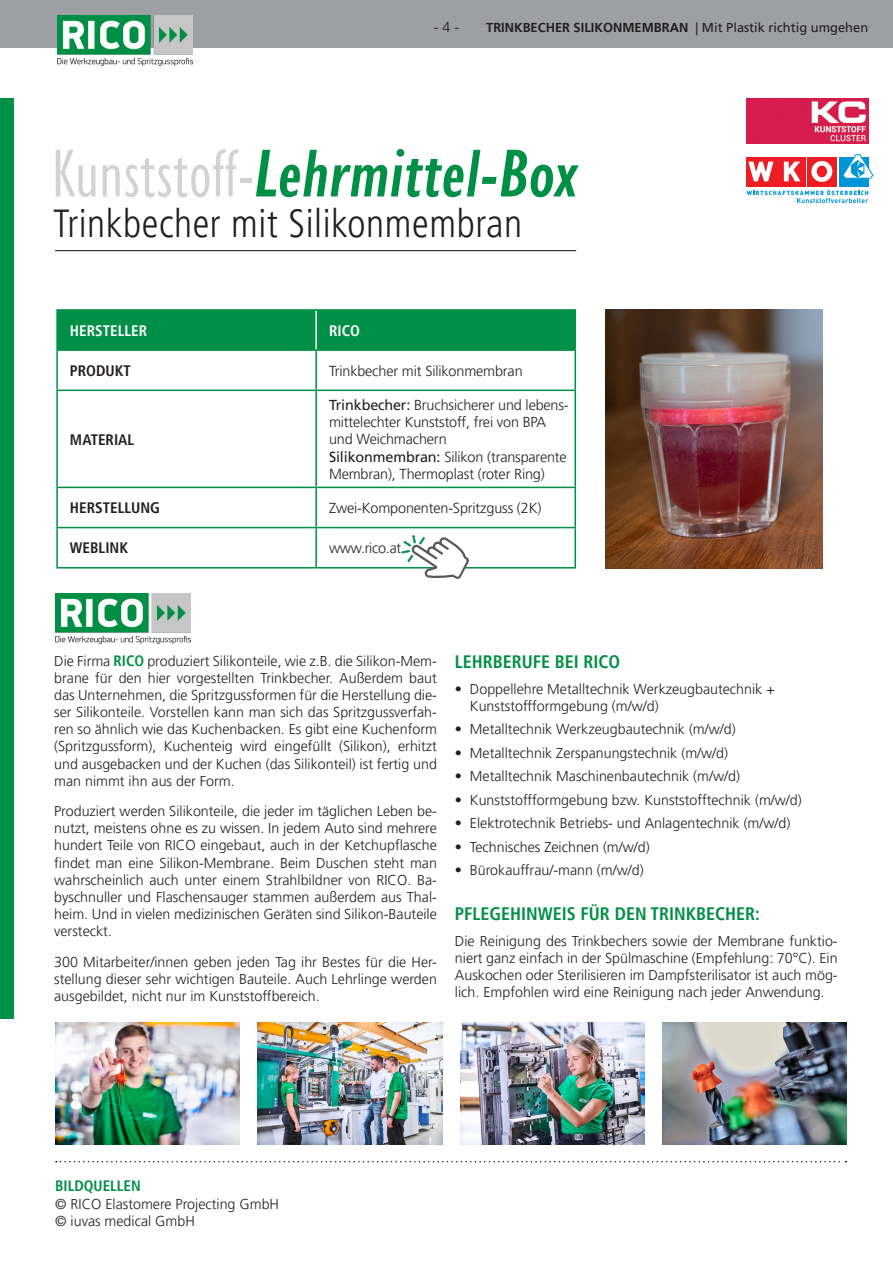
<style>
.page{position:relative;width:893px;height:1263px;background:#fff}
.page>*{position:absolute;margin:0;border:0;box-sizing:border-box;transform-origin:0 0}
.t1{font:italic 600 condensed 69.9px "Gill Sans Nova";letter-spacing:.015em;color:#008f46}
.t2{font:300 condensed 39px "Frutiger LT Pro";letter-spacing:.015em;color:#231f20}
.Absatzformat_1{font:700 condensed 18px "Frutiger LT Pro";color:#008f46}
.Absatzformat_1-2{font:700 condensed 15.15px "Frutiger LT Pro";color:#231f20}
.Absatzformat_1-3{font:700 condensed 15.15px "Frutiger LT Pro";color:#fff}
.t3{font:700 condensed 15px "Frutiger LT Pro";color:#008f46}
.t4{font:300 14.4px/17.2px "Frutiger LT Pro";letter-spacing:-.01em;color:#231f20}
.Aufzählung{font:300 14.25px/17.1px "Frutiger LT Pro";color:#231f20;text-align:justify}
.t5{font:700 12.9px "Frutiger LT Pro";color:#231f20}
.s1{font-weight:400}
.s2{font-weight:400;font-style:normal;color:#d1d2d4}
.s3{font-weight:700;font-stretch:condensed;font-size:15px;color:#008f46}
</style>
<div class="page">
<div style="left:0;top:0;width:893px;height:48px;background:#9d9fa2"></div>
<div style="left:0;top:98px;width:14px;height:920px;background:#008f46"></div>
<img style="left:57px;top:15px;width:135px;height:50px">
<div style="left:58px;top:311px;width:516px;height:38px;background:#008f46"></div>
<svg style="left:58px;top:389px;width:516px;height:164px"></svg>
<hr style="left:315px;top:311px;width:2px;height:38px;background:#fff">
<hr style="left:56px;top:311px;width:2px;height:38px;background:#008f46">
<hr style="left:56px;top:309px;width:260px;height:2px;background:#008f46">
<hr style="left:316px;top:309px;width:260px;height:2px;background:#008f46">
<hr style="left:574px;top:311px;width:2px;height:38px;background:#008f46">
<hr style="left:56px;top:351px;width:2px;height:39px;background:#008f46">
<hr style="left:56px;top:349px;width:260px;height:2px;background:#008f46">
<hr style="left:315px;top:351px;width:2px;height:39px;background:#008f46">
<hr style="left:316px;top:349px;width:260px;height:2px;background:#008f46">
<hr style="left:574px;top:351px;width:2px;height:39px;background:#008f46">
<hr style="left:56px;top:391px;width:2px;height:96px;background:#008f46">
<hr style="left:56px;top:390px;width:260px;height:1px;background:#008f46">
<hr style="left:315px;top:391px;width:2px;height:96px;background:#008f46">
<hr style="left:316px;top:390px;width:260px;height:1px;background:#008f46">
<hr style="left:574px;top:391px;width:2px;height:96px;background:#008f46">
<hr style="left:56px;top:488px;width:2px;height:39px;background:#008f46">
<hr style="left:56px;top:487px;width:260px;height:1px;background:#008f46">
<hr style="left:315px;top:488px;width:2px;height:39px;background:#008f46">
<hr style="left:316px;top:487px;width:260px;height:1px;background:#008f46">
<hr style="left:574px;top:488px;width:2px;height:39px;background:#008f46">
<hr style="left:56px;top:528px;width:2px;height:39px;background:#008f46">
<hr style="left:56px;top:527px;width:260px;height:1px;background:#008f46">
<hr style="left:56px;top:567px;width:260px;height:1px;background:#008f46">
<hr style="left:315px;top:528px;width:2px;height:39px;background:#008f46">
<hr style="left:316px;top:527px;width:260px;height:1px;background:#008f46">
<hr style="left:574px;top:528px;width:2px;height:39px;background:#008f46">
<hr style="left:316px;top:567px;width:260px;height:1px;background:#008f46">
<svg style="left:402px;top:535px;width:68px;height:44px"></svg>
<img style="left:746px;top:99px;width:123px;height:45px">
<hr style="left:55px;top:250px;width:521px;height:1px;background:#231f20">
<svg style="left:56px;top:1161px;width:790px;height:1px"></svg>
<img style="left:605px;top:309px;width:217px;height:259px">
<img style="left:55px;top:1022px;width:184px;height:123px">
<img style="left:258px;top:1022px;width:184px;height:123px">
<img style="left:460px;top:1022px;width:184px;height:123px">
<img style="left:662px;top:1022px;width:184px;height:123px">
<img style="left:55px;top:593px;width:135px;height:50px">
<div style="left:807px;top:157px;width:29px;height:29px;background:#ee1d23"></div>
<div style="left:777px;top:157px;width:29px;height:29px;background:#ee1d23"></div>
<svg style="left:784px;top:162px;width:16px;height:19px"></svg>
<div style="left:746px;top:157px;width:29px;height:29px;background:#ee1d23"></div>
<svg style="left:748px;top:162px;width:25px;height:19px"></svg>
<div style="left:839px;top:157px;width:29px;height:29px;background:#0095d9"></div>
<svg style="left:811px;top:161px;width:21px;height:21px"></svg>
<div style="left:817px;top:166px;width:9px;height:11px;background:#ee1d23;border-radius:50%"></div>
<div style="left:817px;top:166px;width:10px;height:11px;border:1px solid #ee1d23;border-radius:50%"></div>
<svg style="left:747px;top:189px;width:121px;height:14px"></svg>
<svg style="left:843px;top:154px;width:30px;height:25px"></svg>
<p class="Aufzählung" style="left:434px;top:18px;width:27px">- 4 -</p>
<p class="t5" style="left:486px;top:19px;width:384px">TRINKBECHER SILIKONMEMBRAN <span class="s1">| Mit Plastik richtig umgehen</span></p>
<p class="t1" style="left:52px;top:130px;width:527px"><span class="s2">Kunststoff-</span>Lehrmittel-Box</p>
<p class="t2" style="left:53px;top:201px;width:471px">Trinkbecher mit Silikonmembran</p>
<p class="Absatzformat_1-3" style="left:70px;top:321px;width:79px">HERSTELLER</p>
<p class="Absatzformat_1-3" style="left:329px;top:321px;width:32px">RICO</p>
<p class="Absatzformat_1-2" style="left:70px;top:362px;width:62px">PRODUKT</p>
<p class="t4" style="left:329px;top:362px;width:195px">Trinkbecher mit Silikonmembran</p>
<p class="Absatzformat_1-2" style="left:70px;top:430px;width:66px">MATERIAL</p>
<p class="t4" style="left:329px;top:396px;width:241px"><span class="s1">Trinkbecher:</span> Bruchsicherer und lebens&shy;mittelechter Kunststoff, frei von BPA und Weichmachern</p>
<p class="t4" style="left:329px;top:448px;width:239px"><span class="s1">Silikonmembran:</span> Silikon (transparente<br>Membran), Thermoplast (roter Ring)</p>
<p class="Absatzformat_1-2" style="left:70px;top:499px;width:92px">HERSTELLUNG</p>
<p class="t4" style="left:329px;top:499px;width:214px">Zwei-Komponenten-Spritzguss (2K)</p>
<p class="Absatzformat_1-2" style="left:70px;top:539px;width:60px">WEBLINK</p>
<p class="t4" style="left:329px;top:539px;width:74px">www.rico.at</p>
<p class="Aufzählung" style="left:54px;top:652px;width:384px">Die Firma <span class="s3">RICO</span> produziert Silikonteile, wie z.B. die Silikon-Mem&shy;brane für den hier vorgestellten Trinkbecher. Außerdem baut das Unternehmen, die Spritzgussformen für die Herstellung die&shy;ser Silikonteile. Vorstellen kann man sich das Spritzgussverfah&shy;ren so ähnlich wie das Kuchenbacken. Es gibt eine Kuchenform (Spritzgussform), Kuchenteig wird eingefüllt (Silikon), erhitzt und ausgebacken und der Kuchen (das Silikonteil) ist fertig und man nimmt ihn aus der Form.</p>
<p class="Aufzählung" style="left:54px;top:803px;width:384px">Produziert werden Silikonteile, die jeder im täglichen Leben be&shy;nutzt, meistens ohne es zu wissen. In jedem Auto sind mehrere hundert Teile von RICO eingebaut, auch in der Ketchupflasche findet man eine Silikon-Membrane. Beim Duschen steht man wahrscheinlich auch unter einem Strahlbildner von RICO. Ba&shy;byschnuller und Flaschensauger stammen außerdem aus Thal&shy;heim. Und in vielen medizinischen Geräten sind Silikon-Bauteile versteckt.</p>
<p class="Aufzählung" style="left:54px;top:953px;width:384px">300 Mitarbeiter/innen geben jeden Tag ihr Bestes für die Her&shy;stellung dieser sehr wichtigen Bauteile. Auch Lehrlinge werden ausgebildet, nicht nur im Kunststoffbereich.</p>
<p class="Absatzformat_1" style="left:455px;top:651px;width:167px">LEHRBERUFE BEI RICO</p>
<p class="Aufzählung" style="left:470px;top:680px;width:306px;text-indent:-15px">• Doppellehre Metalltechnik Werkzeugbautechnik +<br>Kunststoffformgebung (m/w/d)</p>
<p class="Aufzählung" style="left:455px;top:721px;width:282px">• Metalltechnik Werkzeugbautechnik (m/w/d)</p>
<p class="Aufzählung" style="left:455px;top:744px;width:275px">• Metalltechnik Zerspanungstechnik (m/w/d)</p>
<p class="Aufzählung" style="left:455px;top:768px;width:286px">• Metalltechnik Maschinenbautechnik (m/w/d)</p>
<p class="Aufzählung" style="left:455px;top:791px;width:348px">• Kunststoffformgebung bzw. Kunststofftechnik (m/w/d)</p>
<p class="Aufzählung" style="left:455px;top:815px;width:337px">• Elektrotechnik Betriebs- und Anlagentechnik (m/w/d)</p>
<p class="Aufzählung" style="left:455px;top:838px;width:196px">• Technisches Zeichnen (m/w/d)</p>
<p class="Aufzählung" style="left:455px;top:862px;width:190px">• Bürokauffrau/-mann (m/w/d)</p>
<p class="Absatzformat_1" style="left:455px;top:903px;width:306px">PFLEGEHINWEIS FÜR DEN TRINKBECHER:</p>
<p class="Aufzählung" style="left:455px;top:932px;width:384px">Die Reinigung des Trinkbechers sowie der Membrane funktio&shy;niert ganz einfach in der Spülmaschine (Empfehlung: 70°C). Ein Auskochen oder Sterilisieren im Dampfsterilisator ist auch mög&shy;lich. Empfohlen wird eine Reinigung nach jeder Anwendung.</p>
<p class="t3" style="left:55px;top:1176px;width:87px">BILDQUELLEN</p>
<p class="Aufzählung" style="left:55px;top:1196px;width:225px">© RICO Elastomere Projecting GmbH</p>
<p class="Aufzählung" style="left:55px;top:1213px;width:141px">© iuvas medical GmbH</p>
</div>
